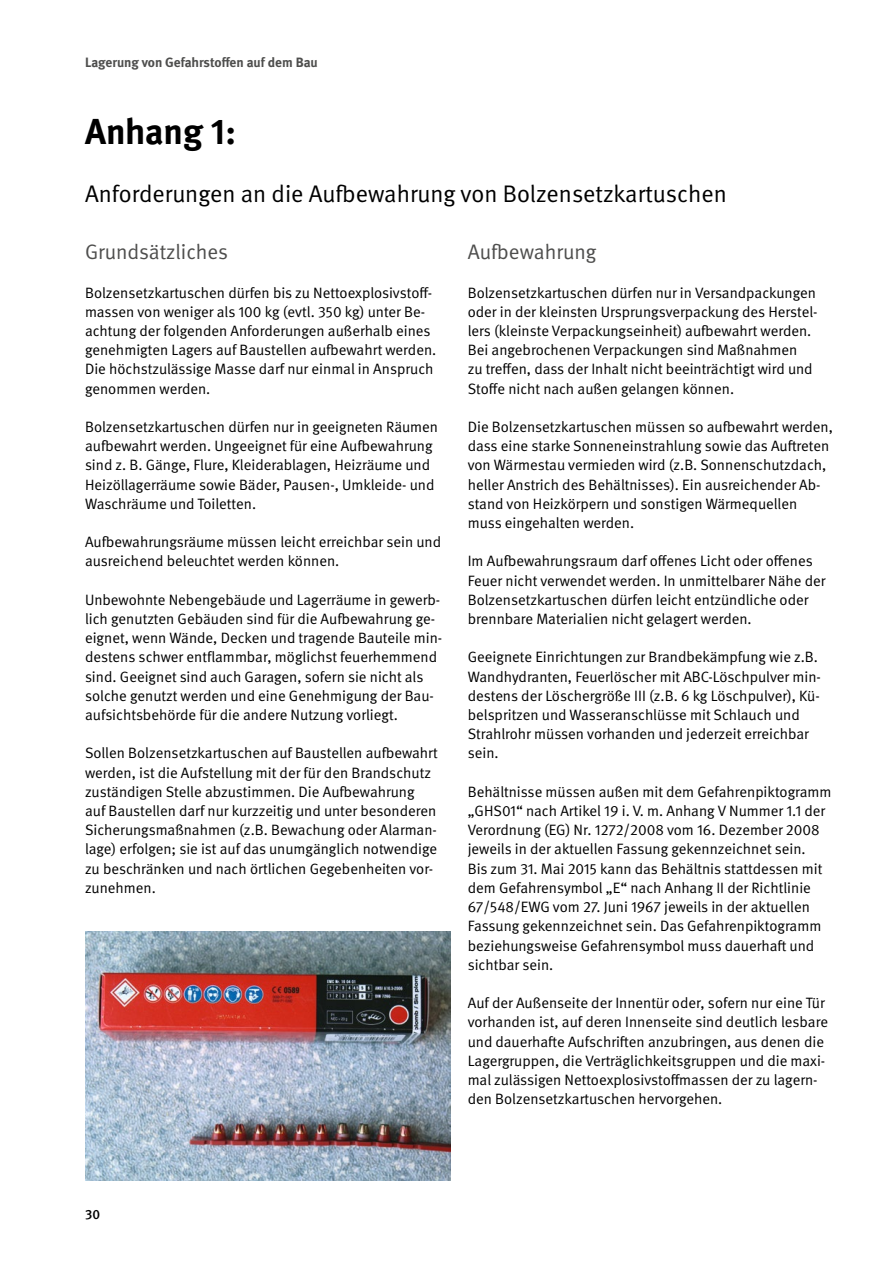
<style>
.page{position:relative;width:893px;height:1263px;background:#fff}
.page>*{position:absolute;margin:0;border:0;box-sizing:border-box;transform-origin:0 0}
.t1{font:700 36px "DGUV Meta";color:#000}
.t2{font:24px "DGUV Meta";color:#000}
.t3{font:21px "DGUV Meta";color:#4e4e4d}
.t4{font:15px/19.2px "DGUV Meta";color:#000}
.t5{font:700 13.5px "DGUV Meta";color:#4e4e4d}
.t6{font:500 13.5px "DGUV Meta";color:#000}
</style>
<div class="page">
<img style="left:85px;top:931px;width:365px;height:249px">
<p class="t5" style="left:85px;top:54px;width:234px">Lagerung von Gefahrstoffen auf dem Bau</p>
<h2 class="t1" style="left:85px;top:110px;width:153px">Anhang 1:</h2>
<h3 class="t2" style="left:85px;top:179px;width:643px">Anforderungen an die Aufbewahrung von Bolzensetzkartuschen</h3>
<h4 class="t3" style="left:85px;top:240px;width:145px">Grundsätzliches</h4>
<p class="t4" style="left:85px;top:283px;width:353px">Bolzensetzkartuschen dürfen bis zu Nettoexplosivstoff&shy;massen von weniger als 100 kg (evtl. 350 kg) unter Be&shy;achtung der folgenden Anforderungen außerhalb eines genehmigten Lagers auf Baustellen aufbewahrt werden.<br>Die höchstzulässige Masse darf nur einmal in Anspruch genommen werden.</p>
<p class="t4" style="left:85px;top:418px;width:355px">Bolzensetzkartuschen dürfen nur in geeigneten Räumen aufbewahrt werden. Ungeeignet für eine Aufbewahrung sind z. B. Gänge, Flure, Kleiderablagen, Heizräume und Heizöllagerräume sowie Bäder, Pausen-, Umkleide- und Waschräume und Toiletten.</p>
<p class="t4" style="left:85px;top:533px;width:358px">Aufbewahrungsräume müssen leicht erreichbar sein und ausreichend beleuchtet werden können.</p>
<p class="t4" style="left:85px;top:590px;width:359px">Unbewohnte Nebengebäude und Lagerräume in gewerb&shy;lich genutzten Gebäuden sind für die Aufbewahrung ge&shy;eignet, wenn Wände, Decken und tragende Bauteile min&shy;destens schwer entflammbar, möglichst feuerhemmend sind. Geeignet sind auch Garagen, sofern sie nicht als solche genutzt werden und eine Genehmigung der Bau&shy;aufsichtsbehörde für die andere Nutzung vorliegt.</p>
<p class="t4" style="left:85px;top:744px;width:354px">Sollen Bolzensetzkartuschen auf Baustellen aufbewahrt werden, ist die Aufstellung mit der für den Brandschutz zuständigen Stelle abzustimmen. Die Aufbewahrung auf Baustellen darf nur kurzzeitig und unter besonderen Sicherungsmaßnahmen (z.B. Bewachung oder Alarman&shy;lage) erfolgen; sie ist auf das unumgänglich notwendige zu beschränken und nach örtlichen Gegebenheiten vor&shy;zunehmen.</p>
<h4 class="t3" style="left:468px;top:240px;width:130px">Aufbewahrung</h4>
<p class="t4" style="left:468px;top:283px;width:351px">Bolzensetzkartuschen dürfen nur in Versandpackungen oder in der kleinsten Ursprungsverpackung des Herstel&shy;lers (kleinste Verpackungseinheit) aufbewahrt werden.<br>Bei angebrochenen Verpackungen sind Maßnahmen<br>zu treffen, dass der Inhalt nicht beeinträchtigt wird und Stoffe nicht nach außen gelangen können.</p>
<p class="t4" style="left:468px;top:418px;width:367px">Die Bolzensetzkartuschen müssen so aufbewahrt werden, dass eine starke Sonneneinstrahlung sowie das Auftreten von Wärmestau vermieden wird (z.B. Sonnenschutzdach, heller Anstrich des Behältnisses). Ein ausreichender Ab&shy;stand von Heizkörpern und sonstigen Wärmequellen muss eingehalten werden.</p>
<p class="t4" style="left:468px;top:552px;width:359px">Im Aufbewahrungsraum darf offenes Licht oder offenes Feuer nicht verwendet werden. In unmittelbarer Nähe der Bolzensetzkartuschen dürfen leicht entzündliche oder brennbare Materialien nicht gelagert werden.</p>
<p class="t4" style="left:468px;top:648px;width:355px">Geeignete Einrichtungen zur Brandbekämpfung wie z.B.<br>Wandhydranten, Feuerlöscher mit ABC-Löschpulver min&shy;destens der Löschergröße III (z.B. 6 kg Löschpulver), Kü&shy;belspritzen und Wasseranschlüsse mit Schlauch und Strahlrohr müssen vorhanden und jederzeit erreichbar sein.</p>
<p class="t4" style="left:468px;top:782px;width:365px">Behältnisse müssen außen mit dem Gefahrenpiktogramm „GHS01“ nach Artikel 19 i. V. m. Anhang V Nummer 1.1 der Verordnung (EG) Nr. 1272/2008 vom 16. Dezember 2008 jeweils in der aktuellen Fassung gekennzeichnet sein.<br>Bis zum 31. Mai 2015 kann das Behältnis stattdessen mit dem Gefahrensymbol „E“ nach Anhang II der Richtlinie 67/548/EWG vom 27. Juni 1967 jeweils in der aktuellen Fassung gekennzeichnet sein. Das Gefahrenpiktogramm beziehungsweise Gefahrensymbol muss dauerhaft und sichtbar sein.</p>
<p class="t4" style="left:468px;top:994px;width:362px">Auf der Außenseite der Innentür oder, sofern nur eine Tür vorhanden ist, auf deren Innenseite sind deutlich lesbare und dauerhafte Aufschriften anzubringen, aus denen die Lagergruppen, die Verträglichkeitsgruppen und die maxi&shy;mal zulässigen Nettoexplosivstoffmassen der zu lagern&shy;den Bolzensetzkartuschen hervorgehen.</p>
<p class="t6" style="left:85px;top:1207px;width:16px">30</p>
</div>
